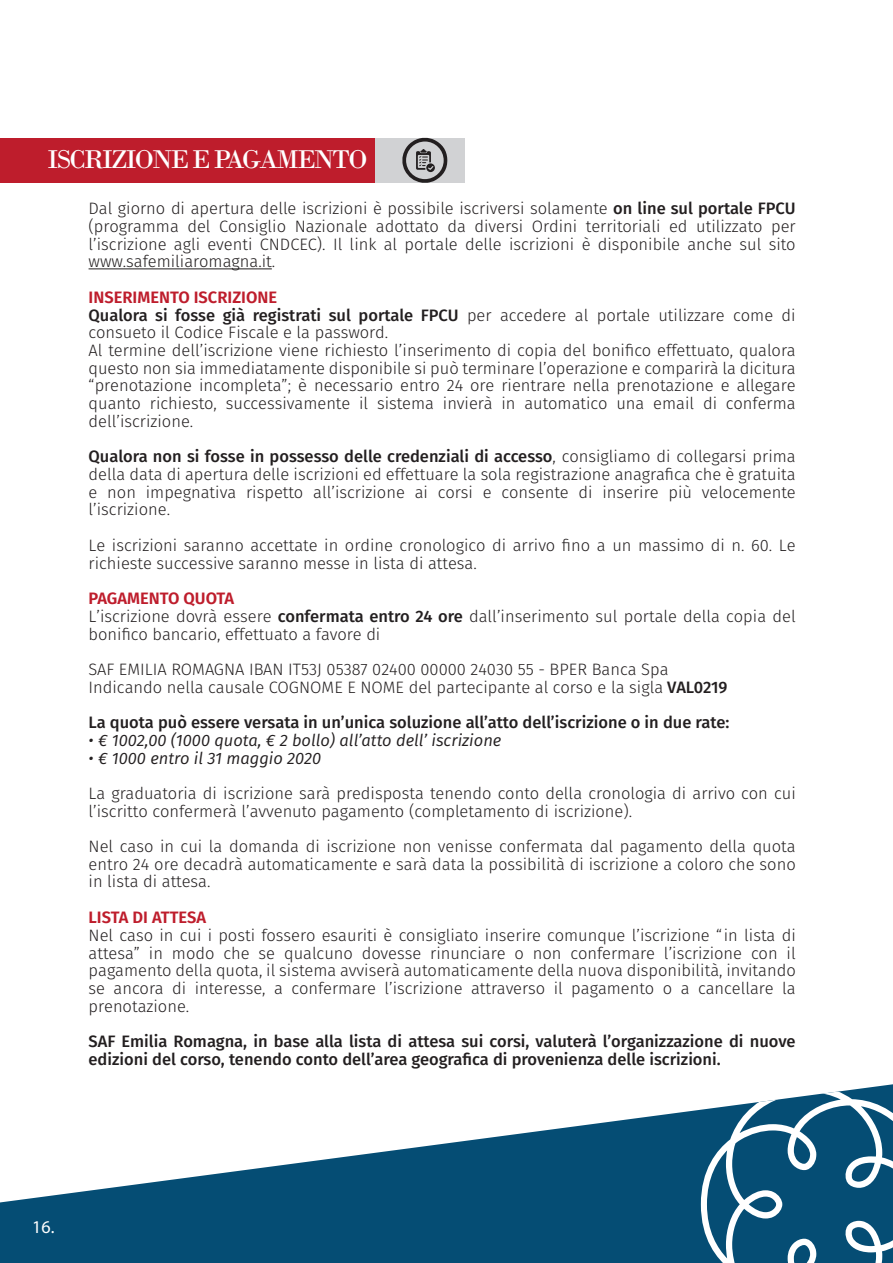
<style>
.page{position:relative;width:893px;height:1263px;background:#fff}
.page>*{position:absolute;margin:0;border:0;box-sizing:border-box;transform-origin:0 0}
.t1{font:27px "Bodoni";letter-spacing:-.075em;color:#fff}
.t2{font:18px "Myriad Pro";color:#fff}
.t3{font:300 16.5px/17.7px "Fira Sans";color:#231f20}
.t4{font:500 16.5px/17.7px "Fira Sans";color:#231f20}
.t5{font:italic 16.5px "Fira Sans";color:#231f20}
.t6{font:600 16.5px "Fira Sans";letter-spacing:-.005em;color:#be1d2c}
.s1{font-weight:500}
.s2{font-weight:600;color:#be1d2c}
</style>
<div class="page">
<svg style="left:0;top:1084px;width:893px;height:179px;fill:#054d74"></svg>
<svg style="left:701px;top:1086px;width:192px;height:177px"></svg>
<div style="left:90px;top:138px;width:374px;height:45px;background:#d1d2d4"></div>
<div style="left:0;top:138px;width:374px;height:45px;background:#be1d2c"></div>
<hr style="left:89px;top:268px;width:183px;height:1px;background:#231f20">
<svg style="left:402px;top:138px;width:46px;height:45px"></svg>
<h1 class="t1" style="left:47px;top:143px;width:322px">ISCRIZIONE E PAGAMENTO</h1>
<p class="t3" style="left:89px;top:199px;width:709px;text-align:justify">Dal giorno di apertura delle iscrizioni è possibile iscriversi solamente <span class="s1">on line sul portale FPCU </span>(programma del Consiglio Nazionale adottato da diversi Ordini territoriali ed utilizzato per l’iscrizione agli eventi CNDCEC). Il link al portale delle iscrizioni è disponibile anche sul sito www.safemiliaromagna.it.</p>
<p class="t3" style="left:89px;top:288px;width:709px"><span class="s2">INSERIMENTO ISCRIZIONE<br></span><span class="s1">Qualora si fosse già registrati sul portale FPCU</span> per accedere al portale utilizzare come di consueto il Codice Fiscale e la password.<br>Al termine dell’iscrizione viene richiesto l’inserimento di copia del bonifico effettuato, qualora questo non sia immediatamente disponibile si può terminare l’operazione e comparirà la dicitura “prenotazione incompleta”; è necessario entro 24 ore rientrare nella prenotazione e allegare quanto richiesto, successivamente il sistema invierà in automatico una email di conferma dell’iscrizione.</p>
<p class="t3" style="left:89px;top:448px;width:709px;text-align:justify"><span class="s1">Qualora non si fosse in possesso delle credenziali di accesso</span>, consigliamo di collegarsi prima della data di apertura delle iscrizioni ed effettuare la sola registrazione anagrafica che è gratuita e non impegnativa rispetto all’iscrizione ai corsi e consente di inserire più velocemente l’iscrizione.</p>
<p class="t3" style="left:89px;top:536px;width:709px">Le iscrizioni saranno accettate in ordine cronologico di arrivo fino a un massimo di n. 60. Le richieste successive saranno messe in lista di attesa.</p>
<p class="t3" style="left:89px;top:589px;width:709px"><span class="s2">PAGAMENTO QUOTA<br></span>L’iscrizione dovrà essere <span class="s1">confermata entro 24 ore</span> dall’inserimento sul portale della copia del bonifico bancario, effettuato a favore di</p>
<p class="t3" style="left:89px;top:660px;width:640px">SAF EMILIA ROMAGNA IBAN IT53J 05387 02400 00000 24030 55 - BPER Banca Spa<br>Indicando nella causale COGNOME E NOME del partecipante al corso e la sigla <span class="s1">VAL0219</span></p>
<p class="t4" style="left:89px;top:713px;width:642px">La quota può essere versata in un’unica soluzione all’atto dell’iscrizione o in due rate:</p>
<p class="t5" style="left:89px;top:728px;width:414px">• € 1002,00 (1000 quota, € 2 bollo) all’atto dell’ iscrizione</p>
<p class="t5" style="left:89px;top:746px;width:234px">• € 1000 entro il 31 maggio 2020</p>
<p class="t3" style="left:89px;top:784px;width:709px">La graduatoria di iscrizione sarà predisposta tenendo conto della cronologia di arrivo con cui l’iscritto confermerà l’avvenuto pagamento (completamento di iscrizione).</p>
<p class="t3" style="left:89px;top:837px;width:709px;text-align:justify">Nel caso in cui la domanda di iscrizione non venisse confermata dal pagamento della quota entro 24 ore decadrà automaticamente e sarà data la possibilità di iscrizione a coloro che sono in lista di attesa.</p>
<p class="t6" style="left:89px;top:904px;width:119px">LISTA DI ATTESA</p>
<p class="t3" style="left:89px;top:926px;width:709px;text-align:justify">Nel caso in cui i posti fossero esauriti è consigliato inserire comunque l’iscrizione “in lista di attesa” in modo che se qualcuno dovesse rinunciare o non confermare l’iscrizione con il pagamento della quota, il sistema avviserà automaticamente della nuova disponibilità, invitando se ancora di interesse, a confermare l’iscrizione attraverso il pagamento o a cancellare la prenotazione.</p>
<p class="t4" style="left:89px;top:1032px;width:709px">SAF Emilia Romagna, in base alla lista di attesa sui corsi, valuterà l’organizzazione di nuove edizioni del corso, tenendo conto dell’area geografica di provenienza delle iscrizioni.</p>
<p class="t2" style="left:32px;top:1216px;width:24px">16.</p>
</div>
